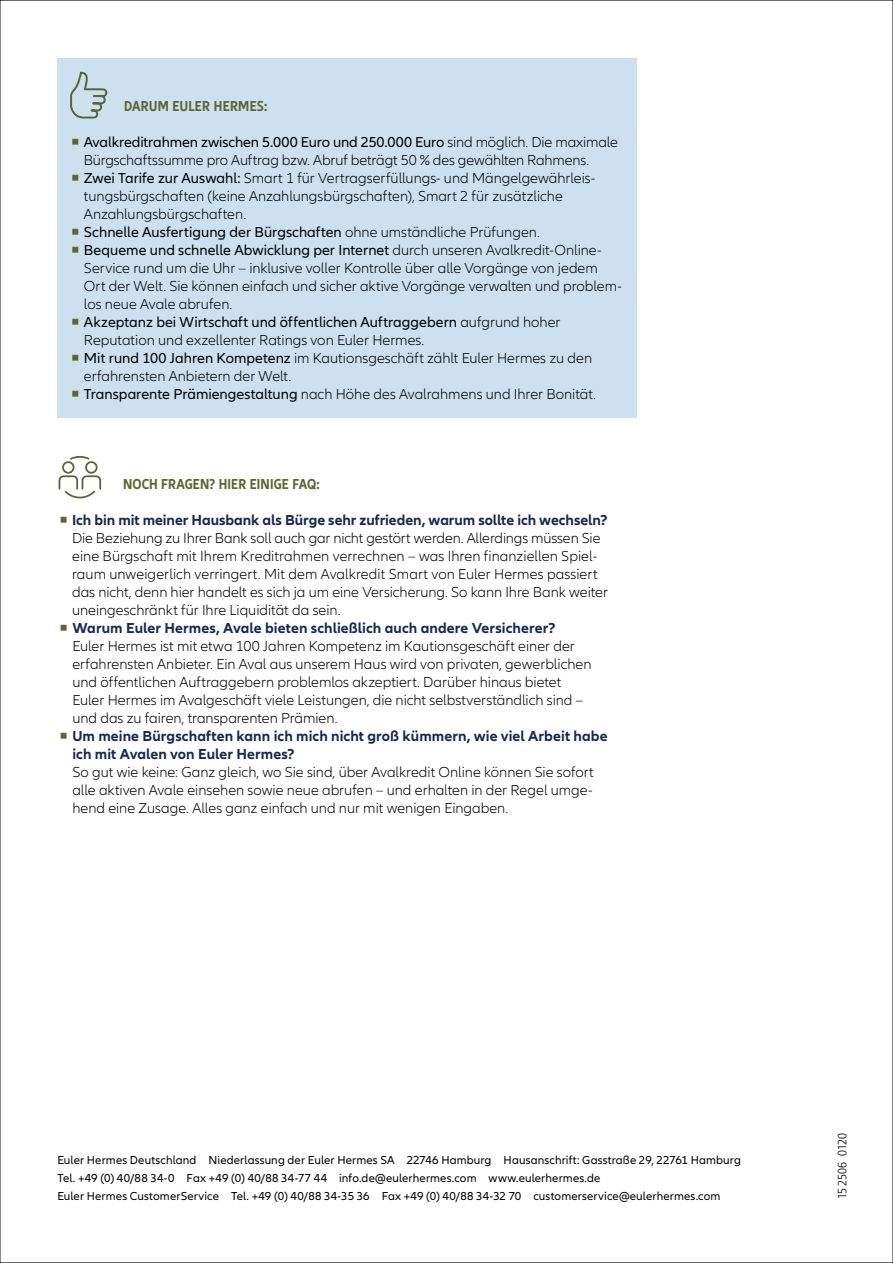
<style>
.page{position:relative;width:893px;height:1263px;background:#fff}
.page>*{position:absolute;margin:0;border:0;box-sizing:border-box;transform-origin:0 0}
.t1{font:300 15px/18px "Allianz Neo";color:#000;text-align:justify}
.t2{font:15px "Allianz Neo";color:#000}
.t3{font:700 15px "Allianz Neo";color:#172851}
.t4{font:700 condensed 15px "Allianz Neo";letter-spacing:.01em;color:#5e6533}
.t5{font:12px/18px "Allianz Neo";letter-spacing:.01em;color:#000}
.t6{font:300 12px "Allianz Sans";letter-spacing:-.01em;color:#000}
.s1{font-family:"Allianz Sans";font-weight:300;color:#5e6533}
.s2{font-weight:300}
.s3{font-family:"Allianz Sans";color:#5e6533}
.s4{font-weight:400}
</style>
<div class="page">
<svg style="left:70px;top:455px;width:20px;height:5px"></svg>
<div style="left:62px;top:461px;width:13px;height:13px;border:2px solid #586337;border-radius:50%"></div>
<div style="left:85px;top:461px;width:13px;height:13px;border:2px solid #586337;border-radius:50%"></div>
<svg style="left:58px;top:475px;width:44px;height:24px"></svg>
<div style="left:57px;top:58px;width:580px;height:359px;background:#cce0ef"></div>
<svg style="left:70px;top:72px;width:37px;height:46px"></svg>
<p class="t4" style="left:124px;top:101px;width:145px">DARUM EULER HERMES:</p>
<p class="t2" style="left:70px;top:137px;width:549px"><span class="s1">◾</span> Avalkreditrahmen zwischen 5.000 Euro und 250.000 Euro <span class="s2">sind möglich. Die maximale</span></p>
<p class="t1" style="left:84px;top:152px;width:507px">Bürgschaftssumme pro Auftrag bzw. Abruf beträgt 50 % des gewählten Rahmens.</p>
<p class="t1" style="left:70px;top:170px;width:527px"><span class="s3">◾</span> <span class="s4">Zwei Tarife zur Auswahl:</span> Smart 1 für Vertragserfüllungs- und Mängelgewährleis-</p>
<p class="t1" style="left:84px;top:188px;width:480px">tungsbürgschaften (keine Anzahlungsbürgschaften), Smart 2 für zusätzliche</p>
<p class="t1" style="left:84px;top:206px;width:164px">Anzahlungsbürgschaften.</p>
<p class="t2" style="left:70px;top:227px;width:471px"><span class="s1">◾</span> Schnelle Ausfertigung der Bürgschaften <span class="s2">ohne umständliche Prüfungen.</span></p>
<p class="t2" style="left:70px;top:245px;width:533px"><span class="s1">◾</span> Bequeme und schnelle Abwicklung per Internet <span class="s2">durch unseren Avalkredit-Online-</span></p>
<p class="t1" style="left:84px;top:260px;width:515px">Service rund um die Uhr – inklusive voller Kontrolle über alle Vorgänge von jedem</p>
<p class="t1" style="left:84px;top:278px;width:539px">Ort der Welt. Sie können einfach und sicher aktive Vorgänge verwalten und problem-</p>
<p class="t1" style="left:84px;top:296px;width:150px">los neue Avale abrufen.</p>
<p class="t2" style="left:70px;top:317px;width:492px"><span class="s1">◾</span> Akzeptanz bei Wirtschaft und öffentlichen Auftraggebern <span class="s2">aufgrund hoher</span></p>
<p class="t1" style="left:84px;top:332px;width:342px">Reputation und exzellenter Ratings von Euler Hermes.</p>
<p class="t1" style="left:70px;top:350px;width:523px"><span class="s3">◾</span> <span class="s4">Mit rund 100 Jahren Kompetenz</span> im Kautionsgeschäft zählt Euler Hermes zu den</p>
<p class="t1" style="left:84px;top:368px;width:209px">erfahrensten Anbietern der Welt.</p>
<p class="t1" style="left:70px;top:386px;width:527px"><span class="s3">◾</span> <span class="s4">Transparente Prämiengestaltung</span> nach Höhe des Avalrahmens und Ihrer Bonität.</p>
<p class="t4" style="left:123px;top:479px;width:198px">NOCH FRAGEN? HIER EINIGE FAQ:</p>
<p class="t3" style="left:59px;top:515px;width:551px"><span class="s1">◾</span> Ich bin mit meiner Hausbank als Bürge sehr zufrieden, warum sollte ich wechseln?</p>
<p class="t1" style="left:72px;top:530px;width:530px">Die Beziehung zu Ihrer Bank soll auch gar nicht gestört werden. Allerdings müssen Sie</p>
<p class="t1" style="left:72px;top:548px;width:527px">eine Bürgschaft mit Ihrem Kreditrahmen verrechnen – was Ihren finanziellen Spiel-</p>
<p class="t1" style="left:72px;top:566px;width:527px">raum unweigerlich verringert. Mit dem Avalkredit Smart von Euler Hermes passiert</p>
<p class="t1" style="left:72px;top:584px;width:537px">das nicht, denn hier handelt es sich ja um eine Versicherung. So kann Ihre Bank weiter</p>
<p class="t1" style="left:72px;top:602px;width:270px">uneingeschränkt für Ihre Liquidität da sein.</p>
<p class="t3" style="left:59px;top:623px;width:498px"><span class="s1">◾</span> Warum Euler Hermes, Avale bieten schließlich auch andere Versicherer?</p>
<p class="t1" style="left:72px;top:638px;width:504px">Euler Hermes ist mit etwa 100 Jahren Kompetenz im Kautionsgeschäft einer der</p>
<p class="t1" style="left:72px;top:656px;width:521px">erfahrensten Anbieter. Ein Aval aus unserem Haus wird von privaten, gewerblichen</p>
<p class="t1" style="left:72px;top:674px;width:490px">und öffentlichen Auftraggebern problemlos akzeptiert. Darüber hinaus bietet</p>
<p class="t1" style="left:72px;top:692px;width:512px">Euler Hermes im Avalgeschäft viele Leistungen, die nicht selbstverständlich sind –</p>
<p class="t1" style="left:72px;top:710px;width:267px">und das zu fairen, transparenten Prämien.</p>
<p class="t3" style="left:59px;top:731px;width:550px"><span class="s1">◾</span> Um meine Bürgschaften kann ich mich nicht groß kümmern, wie viel Arbeit habe</p>
<p class="t3" style="left:72px;top:749px;width:224px">ich mit Avalen von Euler Hermes?</p>
<p class="t1" style="left:72px;top:764px;width:523px">So gut wie keine: Ganz gleich, wo Sie sind, über Avalkredit Online können Sie sofort alle aktiven Avale einsehen sowie neue abrufen – und erhalten in der Regel umge&shy;hend eine Zusage. Alles ganz einfach und nur mit wenigen Eingaben.</p>
<p class="t5" style="left:57px;top:1151px;width:685px">Euler Hermes Deutschland Niederlassung der Euler Hermes SA 22746 Hamburg Hausanschrift: Gasstraße 29, 22761 Hamburg<br>Tel. +49 (0) 40/88 34-0 Fax +49 (0) 40/88 34-77 44 info.de@eulerhermes.com www.eulerhermes.de<br>Euler Hermes CustomerService Tel. +49 (0) 40/88 34-35 36 Fax +49 (0) 40/88 34-32 70 customerservice@eulerhermes.com</p>
<p class="t6" style="left:837px;top:1199px;width:68px;rotate:-90deg">15 2506 0120</p>
</div>
